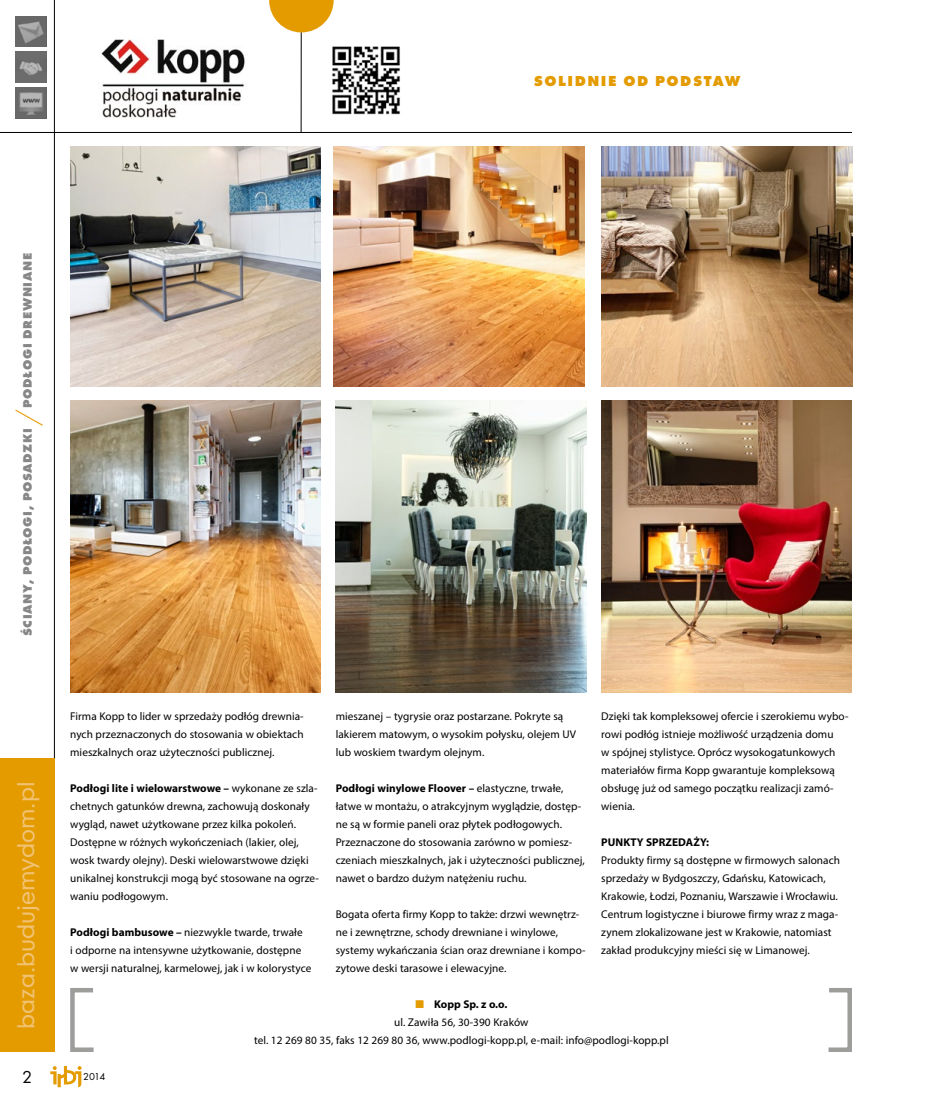
<style>
.page{position:relative;width:936px;height:1106px;background:#fff}
.page>*{position:absolute;margin:0;border:0;box-sizing:border-box;transform-origin:0 0}
.t1{font:30px "Futura TEE Ligh";color:#e49b00}
.t2{font:22.5px "Geometric 706 Md EU";color:#f1c274}
.t3{font:18px "Futura TEE";color:#000}
.główny{font:700 15px "Futura TEE Extr";letter-spacing:.1em;color:#e49b00}
.t4{font:700 12.75px "Futura TEE Extr";letter-spacing:.05em;color:#878787}
.główny-2{font:11.25px/18px "Myriad Pro";letter-spacing:.005em;color:#000}
.główny-3{font:700 11.25px "Myriad Pro";letter-spacing:.005em;color:#000}
.t5{font:10.5px "Futura TEE";color:#000}
.s1{font-weight:700}
.s2{color:#e49b00}
</style>
<div class="page">
<hr style="left:54px;top:0;width:1px;height:1052px;background:#000">
<svg style="left:50px;top:1066px;width:31px;height:21px"></svg>
<div style="left:0;top:758px;width:54px;height:294px;background:#e49b00"></div>
<hr style="left:0;top:132px;width:851px;height:1px;background:#000">
<hr style="left:301px;top:32px;width:1px;height:101px;background:#000">
<svg style="left:16px;top:16px;width:30px;height:31px"></svg>
<svg style="left:16px;top:52px;width:30px;height:30px"></svg>
<svg style="left:16px;top:88px;width:30px;height:30px"></svg>
<svg style="left:269px;top:0;width:64px;height:32px"></svg>
<img style="left:332px;top:46px;width:68px;height:69px">
<img style="left:101px;top:39px;width:144px;height:79px">
<svg style="left:70px;top:988px;width:24px;height:64px"></svg>
<svg style="left:828px;top:988px;width:24px;height:64px"></svg>
<img style="left:70px;top:146px;width:251px;height:241px">
<img style="left:333px;top:146px;width:251px;height:241px">
<img style="left:601px;top:146px;width:251px;height:241px">
<img style="left:70px;top:400px;width:251px;height:293px">
<img style="left:336px;top:400px;width:250px;height:293px">
<img style="left:601px;top:400px;width:250px;height:293px">
<p class="główny" style="left:533px;top:72px;width:208px">SOLIDNIE OD PODSTAW</p>
<p class="t4" style="left:20px;top:408px;width:156px;rotate:-90deg">PODŁOGI DREWNIANE</p>
<p class="t1" style="left:11px;top:425px;width:18px;rotate:-90deg">/</p>
<p class="t4" style="left:20px;top:636px;width:209px;rotate:-90deg">ŚCIANY, PODŁOGI, POSADZKI</p>
<p class="t2" style="left:11px;top:1028px;width:249px;rotate:-90deg">baza.budujemydom.pl</p>
<p class="t3" style="left:22px;top:1065px;width:12px">2</p>
<p class="główny-2" style="left:70px;top:707px;width:235px;text-align:justify">Firma Kopp to lider w sprzedaży podłóg drewnia&shy;nych przeznaczonych do stosowania w obiektach mieszkalnych oraz użyteczności publicznej.</p>
<p class="główny-2" style="left:70px;top:779px;width:250px"><span class="s1">Podłogi lite i wielowarstwowe –</span> wykonane ze szla&shy;chetnych gatunków drewna, zachowują doskonały wygląd, nawet użytkowane przez kilka pokoleń.<br>Dostępne w różnych wykończeniach (lakier, olej, wosk twardy olejny). Deski wielowarstwowe dzięki unikalnej konstrukcji mogą być stosowane na ogrze&shy;waniu podłogowym.</p>
<p class="główny-2" style="left:70px;top:923px;width:243px"><span class="s1">Podłogi bambusowe –</span> niezwykle twarde, trwałe<br>i odporne na intensywne użytkowanie, dostępne w wersji naturalnej, karmelowej, jak i w kolorystyce</p>
<p class="główny-2" style="left:336px;top:707px;width:242px">mieszanej – tygrysie oraz postarzane. Pokryte są lakierem matowym, o wysokim połysku, olejem UV lub woskiem twardym olejnym.</p>
<p class="główny-2" style="left:336px;top:779px;width:251px"><span class="s1">Podłogi winylowe Floover –</span> elastyczne, trwałe, łatwe w montażu, o atrakcyjnym wyglądzie, dostęp&shy;ne są w formie paneli oraz płytek podłogowych.<br>Przeznaczone do stosowania zarówno w pomiesz&shy;czeniach mieszkalnych, jak i użyteczności publicznej, nawet o bardzo dużym natężeniu ruchu.</p>
<p class="główny-2" style="left:336px;top:905px;width:251px">Bogata oferta firmy Kopp to także: drzwi wewnętrz&shy;ne i zewnętrzne, schody drewniane i winylowe, systemy wykańczania ścian oraz drewniane i kompo&shy;zytowe deski tarasowe i elewacyjne.</p>
<p class="główny-2" style="left:601px;top:707px;width:248px">Dzięki tak kompleksowej ofercie i szerokiemu wybo&shy;rowi podłóg istnieje możliwość urządzenia domu<br>w spójnej stylistyce. Oprócz wysokogatunkowych materiałów firma Kopp gwarantuje kompleksową obsługę już od samego początku realizacji zamó&shy;wienia.</p>
<p class="główny-3" style="left:601px;top:835px;width:109px">PUNKTY SPRZEDAŻY:</p>
<p class="główny-2" style="left:601px;top:851px;width:240px">Produkty firmy są dostępne w firmowych salonach sprzedaży w Bydgoszczy, Gdańsku, Katowicach, Krakowie, Łodzi, Poznaniu, Warszawie i Wrocławiu.<br>Centrum logistyczne i biurowe firmy wraz z maga&shy;zynem zlokalizowane jest w Krakowie, natomiast zakład produkcyjny mieści się w Limanowej.</p>
<p class="t5" style="left:83px;top:1070px;width:24px">2014</p>
<p class="główny-3" style="left:415px;top:997px;width:93px"><span class="s2">■</span> Kopp Sp. z o.o.</p>
<p class="główny-2" style="left:394px;top:1013px;width:136px">ul. Zawiła 56, 30-390 Kraków</p>
<p class="główny-2" style="left:254px;top:1031px;width:416px">tel. 12 269 80 35, faks 12 269 80 36, www.podlogi-kopp.pl, e-mail: info@podlogi-kopp.pl</p>
</div>
